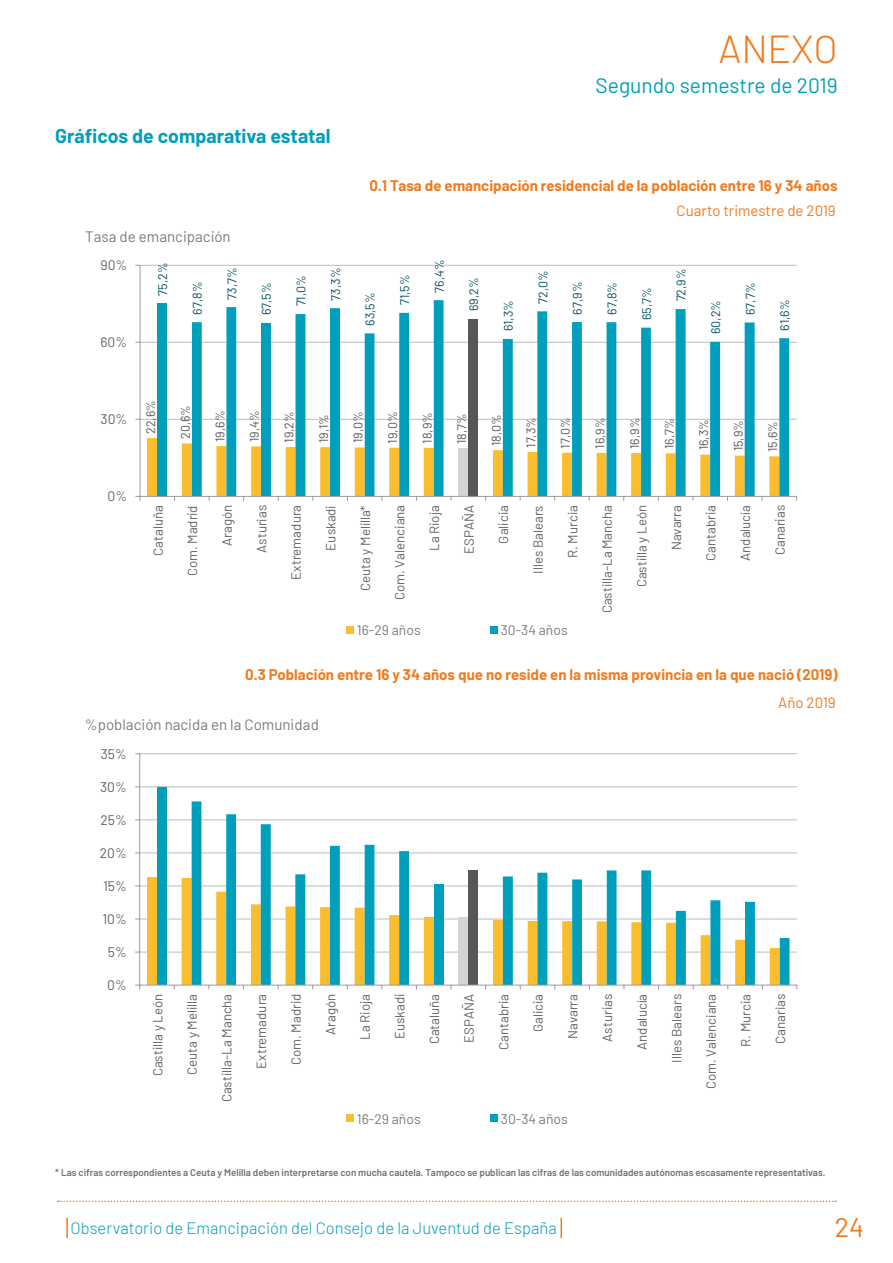
<style>
.page{position:relative;width:893px;height:1263px;background:#fff}
.page>*{position:absolute;margin:0;border:0;box-sizing:border-box;transform-origin:0 0}
.t1{font:300 39px "Barlow";letter-spacing:-.005em;color:#ef7b1e}
.t2{font:27px "Barlow";color:#ef7b1e}
.t3{font:21px "Barlow";color:#009fbc}
.t4{font:700 19.5px "Barlow";color:#009fbc}
.t5{font:300 16.5px "Barlow";color:#009fbc}
.t6{font:15.15px "Barlow";color:#7b7b7b}
.t7{font:700 15px "Barlow";color:#ef7b1e}
.t8{font:15px "Barlow";color:#ef7b1e}
.t9{font:13.95px "Barlow";color:#7b7b7b}
.t10{font:13.95px "Barlow";color:#646363}
.t11{font:13.8px "Barlow";color:#646363}
.t12{font:13.35px "Barlow";color:#646363}
.t13{font:13.2px "Barlow";color:#646363}
.t14{font:12.6px "Barlow";color:#03515f}
.t15{font:12.6px "Barlow";color:#575756}
.t16{font:12.45px "Barlow";color:#575756}
.t17{font:12.45px "Barlow";color:#03515f}
.t18{font:600 9.75px "Barlow";color:#706f6f}
</style>
<div class="page">
<svg style="left:58px;top:1200px;width:778px;height:2px"></svg>
<hr style="left:66px;top:1218px;width:2px;height:20px;background:#ef7b1e">
<svg style="left:561px;top:1218px;width:1px;height:20px"></svg>
<hr style="left:140px;top:265px;width:657px;height:1px;background:#bdbcbc">
<hr style="left:140px;top:342px;width:657px;height:1px;background:#bdbcbc">
<hr style="left:140px;top:419px;width:657px;height:1px;background:#bdbcbc">
<div style="left:147px;top:438px;width:10px;height:58px;background:#fabd2d"></div>
<div style="left:157px;top:303px;width:10px;height:193px;background:#009fbc"></div>
<svg style="left:192px;top:300px;width:597px;height:196px"></svg>
<hr style="left:140px;top:265px;width:1px;height:231px;background:#9d9c9c">
<hr style="left:140px;top:496px;width:657px;height:1px;background:#9d9c9c">
<svg style="left:182px;top:443px;width:597px;height:58px"></svg>
<svg style="left:135px;top:496px;width:6px;height:5px"></svg>
<div style="left:346px;top:626px;width:8px;height:7px;background:#fabd2d"></div>
<div style="left:490px;top:626px;width:7px;height:7px;background:#009fbc"></div>
<hr style="left:140px;top:753px;width:657px;height:1px;background:#bdbcbc">
<hr style="left:140px;top:786px;width:657px;height:1px;background:#bdbcbc">
<hr style="left:140px;top:820px;width:657px;height:1px;background:#bdbcbc">
<hr style="left:140px;top:853px;width:657px;height:1px;background:#bdbcbc">
<hr style="left:140px;top:886px;width:657px;height:1px;background:#bdbcbc">
<hr style="left:140px;top:919px;width:657px;height:1px;background:#bdbcbc">
<hr style="left:140px;top:952px;width:657px;height:1px;background:#bdbcbc">
<div style="left:147px;top:878px;width:10px;height:107px;background:#fabd2d"></div>
<div style="left:157px;top:788px;width:10px;height:197px;background:#009fbc"></div>
<svg style="left:192px;top:801px;width:597px;height:184px"></svg>
<hr style="left:139px;top:754px;width:1px;height:231px;background:#9d9c9c">
<hr style="left:140px;top:985px;width:657px;height:1px;background:#9d9c9c">
<div style="left:346px;top:1115px;width:8px;height:7px;background:#fabd2d"></div>
<div style="left:490px;top:1115px;width:7px;height:7px;background:#009fbc"></div>
<h3 class="t4" style="left:55px;top:121px;width:277px">Gráficos de comparativa estatal</h3>
<p class="t6" style="left:85px;top:225px;width:147px">Tasa de emancipación</p>
<p class="t10" style="left:100px;top:255px;width:28px">90%</p>
<p class="t11" style="left:101px;top:332px;width:28px">60%</p>
<p class="t17" style="left:154px;top:296px;width:34px;rotate:-90deg">75,2%</p>
<p class="t17" style="left:188px;top:315px;width:34px;rotate:-90deg">67,8%</p>
<p class="t14" style="left:223px;top:300px;width:34px;rotate:-90deg">73,7%</p>
<p class="t14" style="left:257px;top:315px;width:34px;rotate:-90deg">67,5%</p>
<p class="t14" style="left:292px;top:306px;width:33px;rotate:-90deg">71,0%</p>
<p class="t17" style="left:327px;top:301px;width:34px;rotate:-90deg">73,3%</p>
<h1 class="t1" style="left:718px;top:21px;width:121px">ANEXO</h1>
<h3 class="t3" style="left:596px;top:71px;width:244px">Segundo semestre de 2019</h3>
<p class="t7" style="left:369px;top:175px;width:470px">0.1 Tasa de emancipación residencial de la población entre 16 y 34 años</p>
<p class="t17" style="left:361px;top:326px;width:35px;rotate:-90deg">63,5%</p>
<p class="t17" style="left:396px;top:305px;width:32px;rotate:-90deg">71,5%</p>
<p class="t17" style="left:430px;top:293px;width:35px;rotate:-90deg">76,4%</p>
<p class="t17" style="left:465px;top:311px;width:35px;rotate:-90deg">69,2%</p>
<p class="t17" style="left:499px;top:331px;width:33px;rotate:-90deg">61,3%</p>
<p class="t17" style="left:534px;top:304px;width:35px;rotate:-90deg">72,0%</p>
<p class="t17" style="left:568px;top:315px;width:34px;rotate:-90deg">67,9%</p>
<p class="t17" style="left:603px;top:315px;width:34px;rotate:-90deg">67,8%</p>
<p class="t17" style="left:638px;top:320px;width:34px;rotate:-90deg">65,7%</p>
<p class="t8" style="left:677px;top:200px;width:161px">Cuarto trimestre de 2019</p>
<p class="t17" style="left:672px;top:301px;width:34px;rotate:-90deg">72,9%</p>
<p class="t17" style="left:707px;top:334px;width:36px;rotate:-90deg">60,2%</p>
<p class="t17" style="left:741px;top:315px;width:34px;rotate:-90deg">67,7%</p>
<p class="t14" style="left:776px;top:331px;width:33px;rotate:-90deg">61,6%</p>
<p class="t10" style="left:101px;top:409px;width:28px">30%</p>
<p class="t11" style="left:108px;top:486px;width:21px">0%</p>
<p class="t16" style="left:142px;top:434px;width:35px;rotate:-90deg">22,6%</p>
<p class="t16" style="left:176px;top:439px;width:36px;rotate:-90deg">20,6%</p>
<p class="t16" style="left:211px;top:442px;width:33px;rotate:-90deg">19,6%</p>
<p class="t16" style="left:245px;top:442px;width:33px;rotate:-90deg">19,4%</p>
<p class="t16" style="left:280px;top:443px;width:33px;rotate:-90deg">19,2%</p>
<p class="t16" style="left:315px;top:443px;width:31px;rotate:-90deg">19,1%</p>
<p class="t15" style="left:349px;top:443px;width:33px;rotate:-90deg">19,0%</p>
<p class="t15" style="left:383px;top:444px;width:33px;rotate:-90deg">19,0%</p>
<p class="t15" style="left:418px;top:443px;width:33px;rotate:-90deg">18,9%</p>
<p class="t16" style="left:453px;top:444px;width:32px;rotate:-90deg">18,7%</p>
<p class="t16" style="left:487px;top:446px;width:33px;rotate:-90deg">18,0%</p>
<p class="t16" style="left:522px;top:448px;width:32px;rotate:-90deg">17,3%</p>
<p class="t16" style="left:556px;top:449px;width:33px;rotate:-90deg">17,0%</p>
<p class="t16" style="left:591px;top:449px;width:33px;rotate:-90deg">16,9%</p>
<p class="t16" style="left:626px;top:449px;width:33px;rotate:-90deg">16,9%</p>
<p class="t16" style="left:660px;top:449px;width:32px;rotate:-90deg">16,7%</p>
<p class="t16" style="left:695px;top:450px;width:33px;rotate:-90deg">16,3%</p>
<p class="t16" style="left:729px;top:451px;width:33px;rotate:-90deg">15,9%</p>
<p class="t16" style="left:764px;top:452px;width:33px;rotate:-90deg">15,6%</p>
<p class="t13" style="left:148px;top:556px;width:52px;rotate:-90deg">Cataluña</p>
<p class="t13" style="left:183px;top:576px;width:73px;rotate:-90deg">Com. Madrid</p>
<p class="t12" style="left:217px;top:546px;width:43px;rotate:-90deg">Aragón</p>
<p class="t12" style="left:252px;top:553px;width:49px;rotate:-90deg">Asturias</p>
<p class="t12" style="left:286px;top:580px;width:76px;rotate:-90deg">Extremadura</p>
<p class="t12" style="left:321px;top:551px;width:47px;rotate:-90deg">Euskadi</p>
<p class="t12" style="left:356px;top:591px;width:87px;rotate:-90deg">Ceuta y Melilla*</p>
<p class="t12" style="left:390px;top:600px;width:97px;rotate:-90deg">Com. Valenciana</p>
<p class="t12" style="left:425px;top:551px;width:47px;rotate:-90deg">La Rioja</p>
<p class="t13" style="left:459px;top:554px;width:50px;rotate:-90deg">ESPAÑA</p>
<p class="t13" style="left:494px;top:543px;width:40px;rotate:-90deg">Galicia</p>
<p class="t13" style="left:529px;top:574px;width:70px;rotate:-90deg">Illes Balears</p>
<p class="t13" style="left:563px;top:558px;width:54px;rotate:-90deg">R. Murcia</p>
<p class="t13" style="left:598px;top:613px;width:110px;rotate:-90deg">Castilla-La Mancha</p>
<p class="t13" style="left:632px;top:587px;width:84px;rotate:-90deg">Castilla y León</p>
<p class="t13" style="left:667px;top:550px;width:47px;rotate:-90deg">Navarra</p>
<p class="t13" style="left:701px;top:561px;width:57px;rotate:-90deg">Cantabria</p>
<p class="t13" style="left:736px;top:561px;width:57px;rotate:-90deg">Andalucía</p>
<p class="t12" style="left:770px;top:555px;width:52px;rotate:-90deg">Canarias</p>
<p class="t9" style="left:357px;top:619px;width:65px">16-29 años</p>
<p class="t9" style="left:501px;top:619px;width:68px">30-34 años</p>
<p class="t7" style="left:245px;top:663px;width:594px">0.3 Población entre 16 y 34 años que no reside en la misma provincia en la que nació (2019)</p>
<p class="t8" style="left:778px;top:691px;width:59px">Año 2019</p>
<p class="t6" style="left:85px;top:714px;width:236px">%población nacida en la Comunidad</p>
<p class="t11" style="left:101px;top:744px;width:28px">35%</p>
<p class="t11" style="left:100px;top:777px;width:28px">30%</p>
<p class="t11" style="left:101px;top:810px;width:28px">25%</p>
<p class="t11" style="left:100px;top:843px;width:28px">20%</p>
<p class="t11" style="left:103px;top:876px;width:25px">15%</p>
<p class="t11" style="left:102px;top:909px;width:26px">10%</p>
<p class="t11" style="left:108px;top:942px;width:20px">5%</p>
<p class="t11" style="left:107px;top:975px;width:21px">0%</p>
<p class="t13" style="left:148px;top:1076px;width:84px;rotate:-90deg">Castilla y León</p>
<p class="t13" style="left:183px;top:1075px;width:82px;rotate:-90deg">Ceuta y Melilla</p>
<p class="t12" style="left:217px;top:1102px;width:110px;rotate:-90deg">Castilla-La Mancha</p>
<p class="t12" style="left:252px;top:1068px;width:76px;rotate:-90deg">Extremadura</p>
<p class="t12" style="left:286px;top:1065px;width:73px;rotate:-90deg">Com. Madrid</p>
<p class="t12" style="left:321px;top:1035px;width:43px;rotate:-90deg">Aragón</p>
<p class="t12" style="left:355px;top:1040px;width:47px;rotate:-90deg">La Rioja</p>
<p class="t12" style="left:390px;top:1039px;width:47px;rotate:-90deg">Euskadi</p>
<p class="t12" style="left:425px;top:1044px;width:52px;rotate:-90deg">Cataluña</p>
<p class="t13" style="left:459px;top:1042px;width:50px;rotate:-90deg">ESPAÑA</p>
<p class="t13" style="left:494px;top:1050px;width:57px;rotate:-90deg">Cantabria</p>
<p class="t13" style="left:529px;top:1032px;width:40px;rotate:-90deg">Galicia</p>
<p class="t13" style="left:563px;top:1039px;width:47px;rotate:-90deg">Navarra</p>
<p class="t13" style="left:598px;top:1041px;width:49px;rotate:-90deg">Asturias</p>
<p class="t13" style="left:632px;top:1050px;width:57px;rotate:-90deg">Andalucía</p>
<p class="t13" style="left:667px;top:1063px;width:70px;rotate:-90deg">Illes Balears</p>
<p class="t13" style="left:702px;top:1089px;width:96px;rotate:-90deg">Com. Valenciana</p>
<p class="t13" style="left:736px;top:1047px;width:54px;rotate:-90deg">R. Murcia</p>
<p class="t12" style="left:771px;top:1044px;width:52px;rotate:-90deg">Canarias</p>
<p class="t9" style="left:357px;top:1108px;width:65px">16-29 años</p>
<p class="t9" style="left:501px;top:1108px;width:68px">30-34 años</p>
<p class="t18" style="left:55px;top:1166px;width:772px">* Las cifras correspondientes a Ceuta y Melilla deben interpretarse con mucha cautela. Tampoco se publican las cifras de las comunidades autónomas escasamente representativas.</p>
<p class="t5" style="left:71px;top:1216px;width:488px">Observatorio de Emancipación del Consejo de la Juventud de España</p>
<h2 class="t2" style="left:835px;top:1207px;width:31px">24</h2>
</div>
